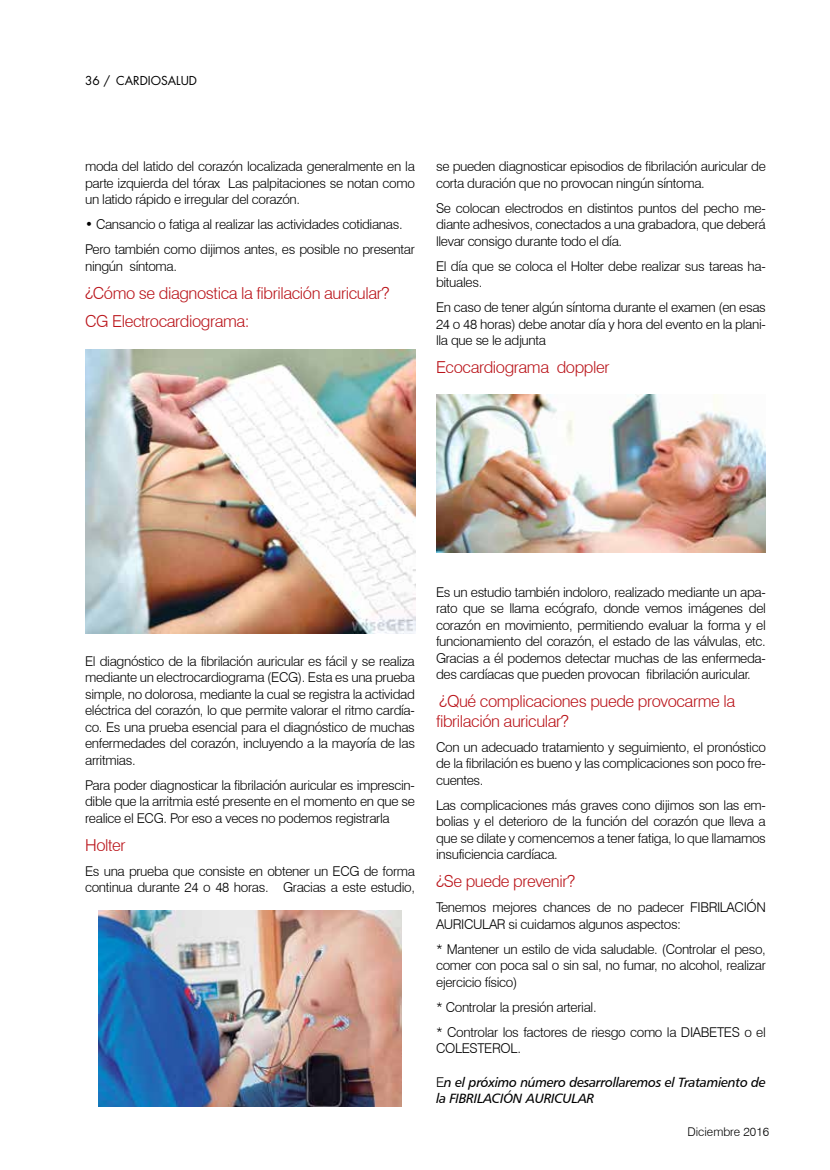
<style>
.page{position:relative;width:830px;height:1170px;background:#fff}
.page>*{position:absolute;margin:0;border:0;box-sizing:border-box;transform-origin:0 0}
.t1{font:300 16.5px/19.5px "Swiss 721 BT";letter-spacing:-.025em;color:#ba141a}
.t2{font:300 13.5px/16.5px "Swiss 721 BT";letter-spacing:-.025em;color:#000;text-align:justify}
.t3{font:13.5px/16.5px "Humanist 777 BT Italic B";letter-spacing:-.025em;color:#000}
.t4{font:12px "Futura Std";color:#000}
.t5{font:300 12px "Swiss 721 BT";color:#000}
.s1{font-family:"Swiss 721 BT";font-weight:300}
</style>
<div class="page">
<img style="left:436px;top:395px;width:328px;height:157px">
<img style="left:85px;top:349px;width:330px;height:284px">
<img style="left:98px;top:910px;width:303px;height:196px">
<p class="t4" style="left:85px;top:73px;width:27px">36 /</p>
<p class="t4" style="left:116px;top:72px;width:82px">CARDIOSALUD</p>
<p class="t2" style="left:85px;top:158px;width:331px">moda del latido del corazón localizada generalmente en la parte izquierda del tórax Las palpitaciones se notan como un latido rápido e irregular del corazón.</p>
<p class="t2" style="left:85px;top:212px;width:331px;line-height:25px">• Cansancio o fatiga al realizar las actividades cotidianas.<br>Pero también como dijimos antes, es posible no presentar</p>
<p class="t2" style="left:85px;top:257px;width:93px">ningún síntoma.</p>
<p class="t1" style="left:85px;top:279px;width:306px;line-height:28px">¿Cómo se diagnostica la fibrilación auricular?<br>CG Electrocardiograma:</p>
<p class="t2" style="left:436px;top:158px;width:331px">se pueden diagnosticar episodios de fibrilación auricular de corta duración que no provocan ningún síntoma.</p>
<p class="t2" style="left:436px;top:199px;width:331px">Se colocan electrodos en distintos puntos del pecho me&shy;diante adhesivos, conectados a una grabadora, que deberá llevar consigo durante todo el día.</p>
<p class="t2" style="left:436px;top:257px;width:331px">El día que se coloca el Holter debe realizar sus tareas ha&shy;bituales.</p>
<p class="t2" style="left:436px;top:299px;width:331px">En caso de tener algún síntoma durante el examen (en esas 24 o 48 horas) debe anotar día y hora del evento en la plani&shy;lla que se le adjunta</p>
<p class="t1" style="left:436px;top:357px;width:175px">Ecocardiograma doppler</p>
<p class="t2" style="left:85px;top:652px;width:331px">El diagnóstico de la fibrilación auricular es fácil y se realiza mediante un electrocardiograma (ECG). Esta es una prueba simple, no dolorosa, mediante la cual se registra la actividad eléctrica del corazón, lo que permite valorar el ritmo cardía&shy;co. Es una prueba esencial para el diagnóstico de muchas enfermedades del corazón, incluyendo a la mayoría de las arritmias.</p>
<p class="t2" style="left:85px;top:776px;width:331px">Para poder diagnosticar la fibrilación auricular es imprescin&shy;dible que la arritmia esté presente en el momento en que se realice el ECG. Por eso a veces no podemos registrarla</p>
<p class="t1" style="left:85px;top:834px;width:42px">Holter</p>
<p class="t2" style="left:85px;top:862px;width:331px">Es una prueba que consiste en obtener un ECG de forma continua durante 24 o 48 horas. Gracias a este estudio,</p>
<p class="t2" style="left:436px;top:583px;width:331px">Es un estudio también indoloro, realizado mediante un apa&shy;rato que se llama ecógrafo, donde vemos imágenes del corazón en movimiento, permitiendo evaluar la forma y el funcionamiento del corazón, el estado de las válvulas, etc.<br>Gracias a él podemos detectar muchas de las enfermeda&shy;des cardíacas que pueden provocan fibrilación auricular.</p>
<p class="t1" style="left:436px;top:691px;width:300px">¿Qué complicaciones puede provocarme la fibrilación auricular?</p>
<p class="t2" style="left:436px;top:738px;width:331px">Con un adecuado tratamiento y seguimiento, el pronóstico de la fibrilación es bueno y las complicaciones son poco fre&shy;cuentes.</p>
<p class="t2" style="left:436px;top:796px;width:331px">Las complicaciones más graves cono dijimos son las em&shy;bolias y el deterioro de la función del corazón que lleva a que se dilate y comencemos a tener fatiga, lo que llamamos insuficiencia cardíaca.</p>
<p class="t1" style="left:436px;top:871px;width:140px">¿Se puede prevenir?</p>
<p class="t2" style="left:436px;top:899px;width:331px">Tenemos mejores chances de no padecer FIBRILACIÓN<br>AURICULAR si cuidamos algunos aspectos:</p>
<p class="t2" style="left:436px;top:940px;width:331px">* Mantener un estilo de vida saludable. (Controlar el peso, comer con poca sal o sin sal, no fumar, no alcohol, realizar ejercicio físico)</p>
<p class="t2" style="left:436px;top:994px;width:331px;line-height:25px">* Controlar la presión arterial.<br>* Controlar los factores de riesgo como la DIABETES o el</p>
<p class="t2" style="left:436px;top:1039px;width:86px">COLESTEROL.</p>
<p class="t3" style="left:436px;top:1073px;width:331px"><span class="s1">E</span>n el próximo número desarrollaremos el Tratamiento de la FIBRILACIÓN AURICULAR</p>
<p class="t5" style="left:687px;top:1124px;width:83px">Diciembre 2016</p>
</div>
